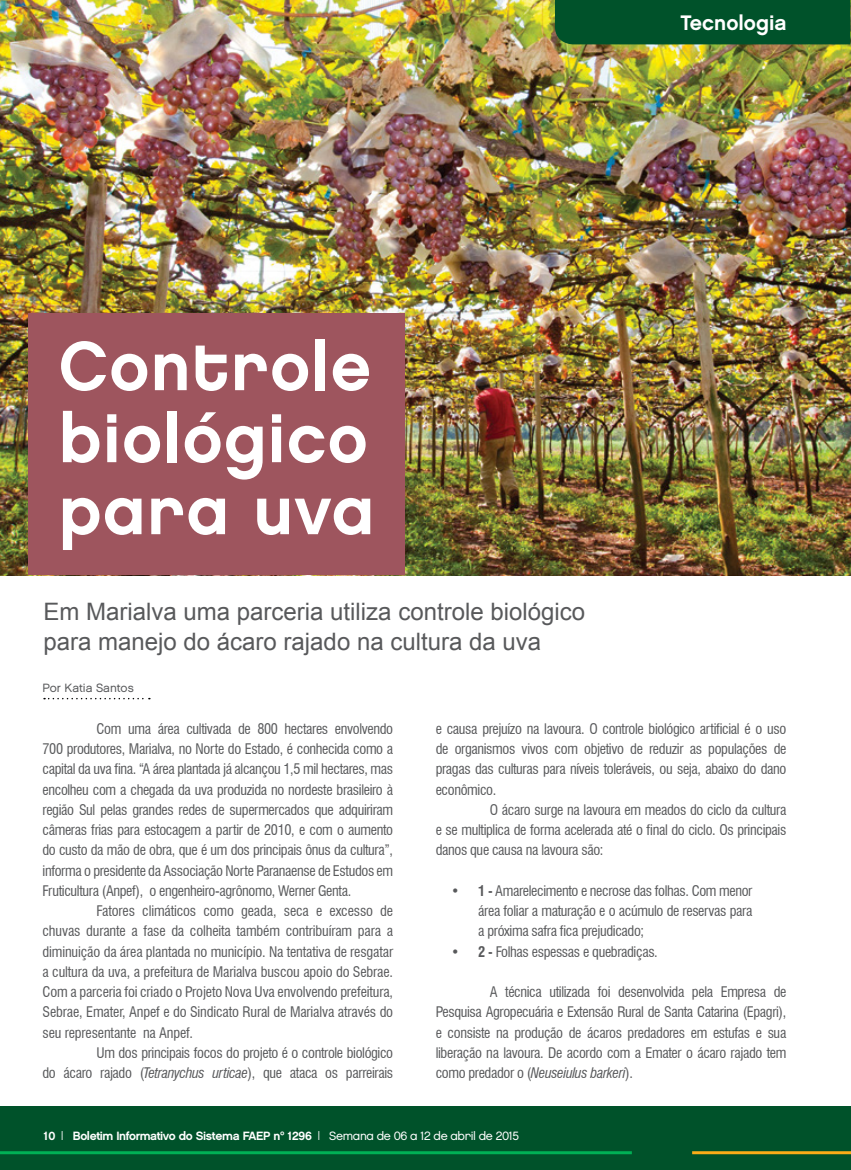
<style>
.page{position:relative;width:851px;height:1170px;background:#fff}
.page>*{position:absolute;margin:0;border:0;box-sizing:border-box;transform-origin:0 0}
.t1{font:69px/72px "Chalet New York Nineteen Eighty";letter-spacing:.02em;color:#fff;text-align:justify}
.t2{font:24px/30px "Arial";color:#58595b}
.t3{font:21px "Chalet New York Nineteen Sixty";color:#fff}
.t4{font:condensed 14.25px/20.2px "Swiss 721 BT";letter-spacing:-.025em;color:#58595b;text-align:justify}
.t5{font:12px "Chalet New York Nineteen Sixty";letter-spacing:-.03em;color:#fff}
.t6{font:12px "Chalet London Nineteen Sixty";color:#58595b}
.s1{font-style:italic}
.s2{font-weight:700}
.s3{font-family:"Chalet London Nineteen Eighty"}
</style>
<div class="page">
<div style="left:0;top:1106px;width:850px;height:63px;background:#00522a"></div>
<hr style="left:0;top:1151px;width:631px;height:3px;background:#00b055">
<hr style="left:692px;top:1151px;width:158px;height:3px;background:#fbac18">
<img style="left:0;top:0;width:850px;height:575px">
<div style="left:29px;top:313px;width:376px;height:261px;background:#9e555e"></div>
<div style="left:555px;top:0;width:295px;height:44px;background:#00522a"></div>
<svg style="left:44px;top:697px;width:106px;height:2px"></svg>
<h3 class="t3" style="left:680px;top:10px;width:107px">Tecnologia</h3>
<h1 class="t1" style="left:59px;top:330px;width:317px">Controle biológico para uva</h1>
<h2 class="t2" style="left:43px;top:597px;width:543px">Em Marialva uma parceria utiliza controle biológico para manejo do ácaro rajado na cultura da uva</h2>
<p class="t6" style="left:43px;top:680px;width:93px">Por Katia Santos</p>
<p class="t4" style="left:43px;top:718px;width:352px;text-indent:54px">Com uma área cultivada de 800 hectares envolvendo 700 produtores, Marialva, no Norte do Estado, é conhecida como a capital da uva fina. “A área plantada já alcançou 1,5 mil hectares, mas encolheu com a chegada da uva produzida no nordeste brasileiro à região Sul pelas grandes redes de supermercados que adquiriram câmeras frias para estocagem a partir de 2010, e com o aumento do custo da mão de obra, que é um dos principais ônus da cultura”, informa o presidente da Associação Norte Paranaense de Estudos em Fruticultura (Anpef), o engenheiro-agrônomo, Werner Genta.</p>
<p class="t4" style="left:43px;top:900px;width:352px;text-indent:54px">Fatores climáticos como geada, seca e excesso de chuvas durante a fase da colheita também contribuíram para a diminuição da área plantada no município. Na tentativa de resgatar a cultura da uva, a prefeitura de Marialva buscou apoio do Sebrae.<br>Com a parceria foi criado o Projeto Nova Uva envolvendo prefeitura, Sebrae, Emater, Anpef e do Sindicato Rural de Marialva através do seu representante na Anpef.</p>
<p class="t4" style="left:43px;top:1042px;width:352px;text-align:right">Um dos principais focos do projeto é o controle biológico<br>do ácaro rajado (<span class="s1">Tetranychus urticae</span>), que ataca os parreirais</p>
<p class="t4" style="left:435px;top:718px;width:352px">e causa prejuízo na lavoura. O controle biológico artificial é o uso de organismos vivos com objetivo de reduzir as populações de pragas das culturas para níveis toleráveis, ou seja, abaixo do dano econômico.</p>
<p class="t4" style="left:435px;top:799px;width:352px;text-indent:54px">O ácaro surge na lavoura em meados do ciclo da cultura e se multiplica de forma acelerada até o final do ciclo. Os principais danos que causa na lavoura são:</p>
<p class="t4" style="left:478px;top:880px;width:275px;text-indent:-27px"><span class="s2">• 1 -</span> Amarelecimento e necrose das folhas. Com menor área foliar a maturação e o acúmulo de reservas para a próxima safra fica prejudicado;</p>
<p class="t4" style="left:451px;top:941px;width:208px"><span class="s2">• 2 -</span> Folhas espessas e quebradiças.</p>
<p class="t4" style="left:435px;top:981px;width:352px;text-indent:54px">A técnica utilizada foi desenvolvida pela Empresa de Pesquisa Agropecuária e Extensão Rural de Santa Catarina (Epagri), e consiste na produção de ácaros predadores em estufas e sua liberação na lavoura. De acordo com a Emater o ácaro rajado tem como predador o (<span class="s1">Neuseiulus barkeri</span>).</p>
<p class="t5" style="left:43px;top:1128px;width:477px">10 | Boletim Informativo do Sistema FAEP nº 1296 | <span class="s3">Semana de 06 a 12 de abril de 2015</span></p>
</div>
